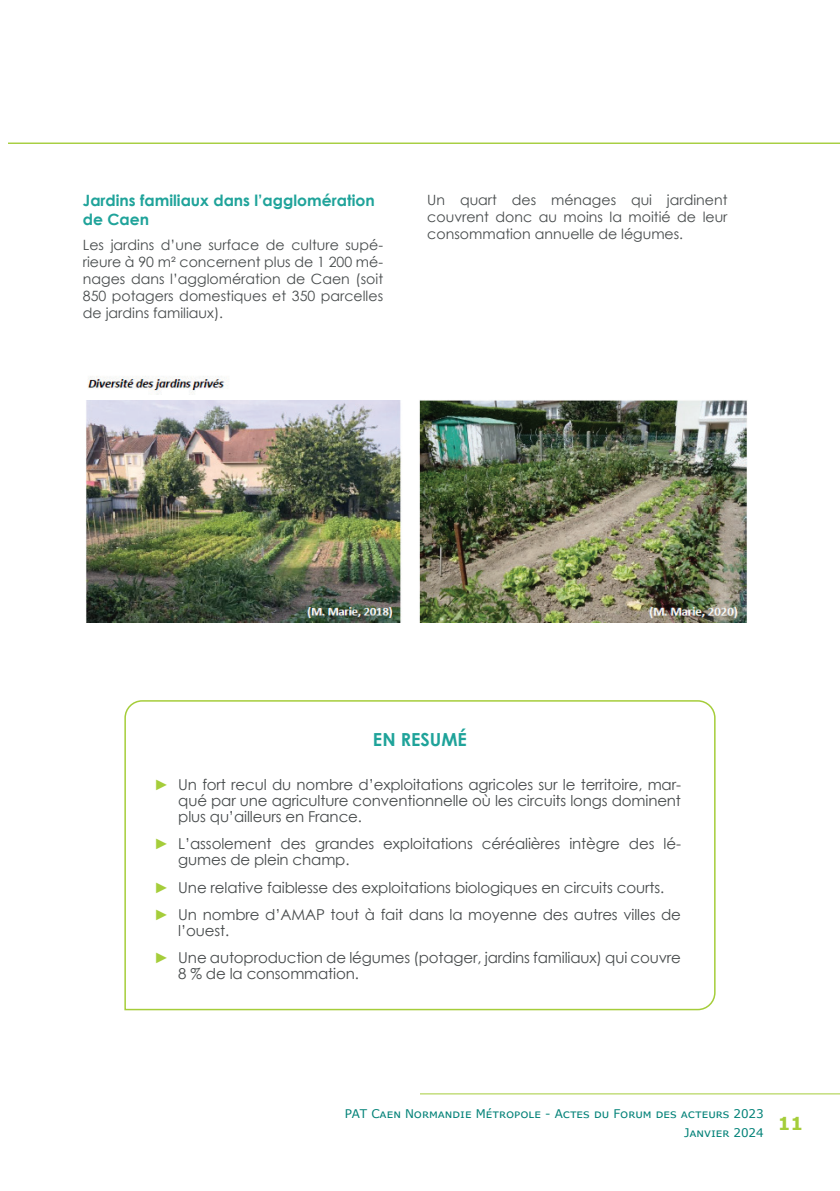
<style>
.page{position:relative;width:840px;height:1191px;background:#fff}
.page>*{position:absolute;margin:0;border:0;box-sizing:border-box;transform-origin:0 0}
.t1{font:700 18px "Century Gothic";color:#1fa39a}
.t2{font:700 15.6px/18.6px "Century Gothic";color:#1fa39a}
.t3{font:15px/16px "Century Gothic";letter-spacing:-.01em;color:#474b4c}
.t4{font:14.2px/17px "Century Gothic";color:#474b4c;text-align:justify}
.t5{font:12px/19px "Verdana";letter-spacing:-.005em;color:#008177}
.s1{color:#a5cd3a}
</style>
<div class="page">
<hr style="left:8px;top:142px;width:831px;height:2px;background:#a5cd3a">
<hr style="left:420px;top:1093px;width:419px;height:1px;background:#a5cd3a">
<svg style="left:124px;top:700px;width:592px;height:311px"></svg>
<img style="left:88px;top:376px;width:140px;height:18px">
<img style="left:419px;top:400px;width:328px;height:223px">
<img style="left:85px;top:400px;width:317px;height:223px">
<p class="t2" style="left:83px;top:190px;width:293px">Jardins familiaux dans l’agglomération de Caen</p>
<p class="t4" style="left:83px;top:236px;width:301px">Les jardins d’une surface de culture supé&shy;rieure à 90 m² concernent plus de 1 200 mé&shy;nages dans l’agglomération de Caen (soit 850 potagers domestiques et 350 parcelles de jardins familiaux).</p>
<p class="t4" style="left:427px;top:191px;width:301px">Un quart des ménages qui jardinent couvrent donc au moins la moitié de leur consommation annuelle de légumes.</p>
<p class="t1" style="left:373px;top:725px;width:95px">EN RESUMÉ</p>
<p class="t3" style="left:178px;top:776px;width:504px;text-align:justify;text-indent:-24px"><span class="s1">►</span> Un fort recul du nombre d’exploitations agricoles sur le territoire, mar&shy;qué par une agriculture conventionnelle où les circuits longs dominent plus qu’ailleurs en France.</p>
<p class="t3" style="left:178px;top:835px;width:504px;text-indent:-24px"><span class="s1">►</span> L’assolement des grandes exploitations céréalières intègre des lé&shy;gumes de plein champ.</p>
<p class="t3" style="left:154px;top:873px;width:528px;line-height:27.4px"><span class="s1">►</span> Une relative faiblesse des exploitations biologiques en circuits courts. <span class="s1">►</span> Un nombre d’AMAP tout à fait dans la moyenne des autres villes de</p>
<p class="t3" style="left:154px;top:916px;width:528px;line-height:27.4px;text-indent:24px">l’ouest.<br><span class="s1">►</span> Une autoproduction de légumes (potager, jardins familiaux) qui couvre</p>
<p class="t3" style="left:178px;top:965px;width:182px">8 % de la consommation.</p>
<p class="t5" style="left:683px;top:1104px;width:121px;text-indent:-339px">PAT Caen Normandie Métropole - Actes du Forum des acteurs 2023<br>Janvier 2024 <sup>11</sup></p>
</div>
